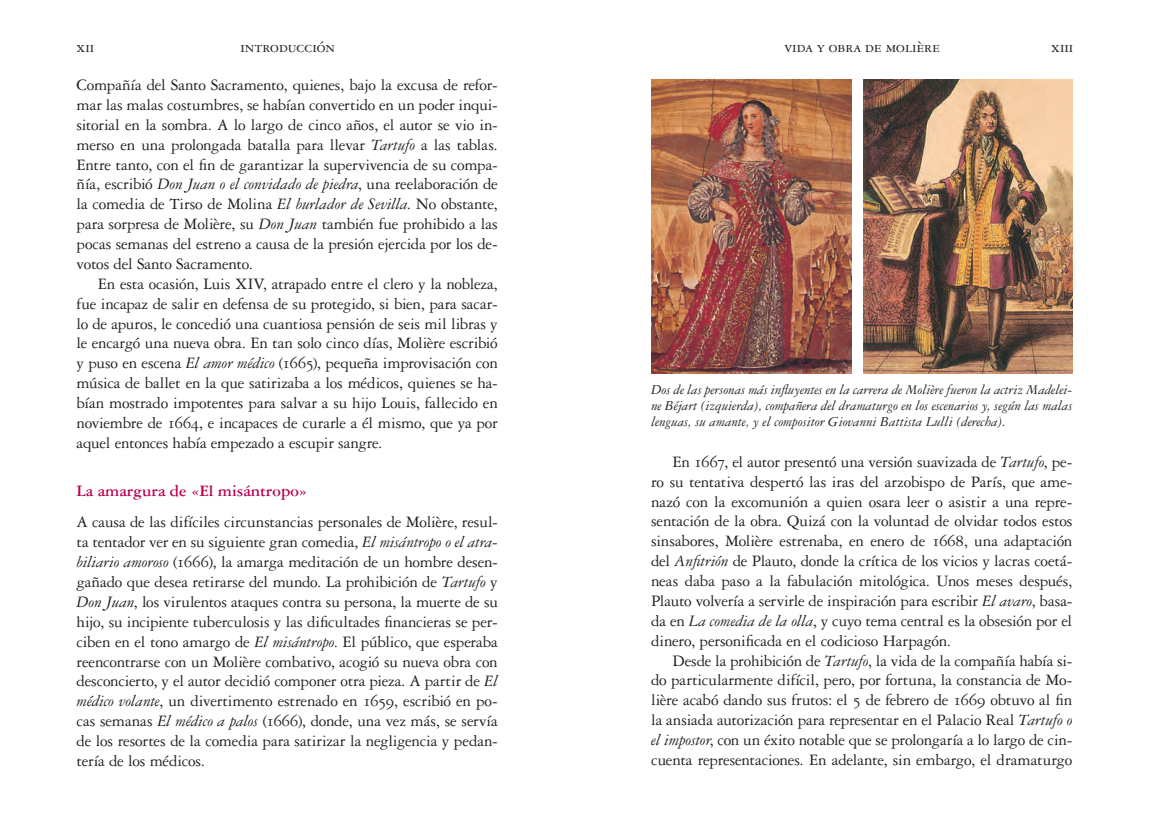
<style>
.page{position:relative;width:1149px;height:834px;background:#fff}
.page>*{position:absolute;margin:0;border:0;box-sizing:border-box;transform-origin:0 0}
.texto{font:16.95px/19.8px "Garamond Three";letter-spacing:-.015em;color:#231f20;text-align:justify}
.texto_-_primer_parág{font:16.95px/19.8px "Garamond Three";letter-spacing:-.01em;color:#231f20;text-align:justify}
.subt__minuscula{font:700 16.95px "Garamond Three";color:#ba0152}
.t1{font:15.75px "Garamond Three SC";color:#231f20}
.pies_ilustraciones{font:italic 14.55px/16px "Garamond Three";color:#231f20;text-align:justify}
.s1{font-style:italic}
.s2{font-family:"Garamond Three SC"}
</style>
<div class="page">
<img style="left:863px;top:80px;width:208px;height:293px">
<img style="left:651px;top:80px;width:199px;height:293px">
<p class="t1" style="left:77px;top:39px;width:19px">xii</p>
<p class="t1" style="left:240px;top:38px;width:96px">introducción</p>
<p class="t1" style="left:784px;top:38px;width:157px">vida y obra de molière</p>
<p class="t1" style="left:1050px;top:39px;width:23px">xiii</p>
<p class="texto" style="left:76px;top:75px;width:422px">Compañía del Santo Sacramento, quienes, bajo la excusa de refor&shy;mar las malas costumbres, se habían convertido en un poder inqui&shy;sitorial en la sombra. A lo largo de cinco años, el autor se vio in&shy;merso en una prolongada batalla para llevar <span class="s1">Tartufo</span> a las tablas.<br>Entre tanto, con el fin de garantizar la supervivencia de su compa&shy;ñía, escribió <span class="s1">Don Juan o el convidado de piedra</span>, una reelaboración de la comedia de Tirso de Molina <span class="s1">El burlador de Sevilla</span>. No obstante, para sorpresa de Molière, su <span class="s1">Don Juan</span> también fue prohibido a las pocas semanas del estreno a causa de la presión ejercida por los de&shy;votos del Santo Sacramento.</p>
<p class="texto" style="left:76px;top:273px;width:422px;text-indent:21px">En esta ocasión, Luis XIV, atrapado entre el clero y la nobleza, fue incapaz de salir en defensa de su protegido, si bien, para sacar&shy;lo de apuros, le concedió una cuantiosa pensión de seis mil libras y le encargó una nueva obra. En tan solo cinco días, Molière escribió y puso en escena <span class="s1">El amor médico</span> (<span class="s2">1665</span>), pequeña improvisación con música de ballet en la que satirizaba a los médicos, quienes se ha&shy;bían mostrado impotentes para salvar a su hijo Louis, fallecido en noviembre de <span class="s2">1664</span>, e incapaces de curarle a él mismo, que ya por aquel entonces había empezado a escupir sangre.</p>
<p class="subt__minuscula" style="left:76px;top:481px;width:232px">La amargura de «El misántropo»</p>
<p class="texto_-_primer_parág" style="left:76px;top:512px;width:423px">A causa de las difíciles circunstancias personales de Molière, resul&shy;ta tentador ver en su siguiente gran comedia, <span class="s1">El misántropo o el atra&shy;biliario amoroso</span> (<span class="s2">1666</span>), la amarga meditación de un hombre desen&shy;gañado que desea retirarse del mundo. La prohibición de <span class="s1">Tartufo</span> y <span class="s1">Don Juan</span>, los virulentos ataques contra su persona, la muerte de su hijo, su incipiente tuberculosis y las dificultades financieras se per&shy;ciben en el tono amargo de <span class="s1">El misántropo</span>. El público, que esperaba reencontrarse con un Molière combativo, acogió su nueva obra con desconcierto, y el autor decidió componer otra pieza. A partir de <span class="s1">El médico volante</span>, un divertimento estrenado en <span class="s2">1659</span>, escribió en po&shy;cas semanas <span class="s1">El médico a palos</span> (<span class="s2">1666</span>), donde, una vez más, se servía de los resortes de la comedia para satirizar la negligencia y pedan&shy;tería de los médicos.</p>
<p class="pies_ilustraciones" style="left:650px;top:382px;width:423px">Dos de las personas más influyentes en la carrera de Molière fueron la actriz Madelei&shy;ne Béjart (izquierda), compañera del dramaturgo en los escenarios y, según las malas lenguas, su amante, y el compositor Giovanni Battista Lulli (derecha).</p>
<p class="texto" style="left:651px;top:451px;width:423px;text-indent:21px">En <span class="s2">1667</span>, el autor presentó una versión suavizada de <span class="s1">Tartufo</span>, pe&shy;ro su tentativa despertó las iras del arzobispo de París, que ame&shy;nazó con la excomunión a quien osara leer o asistir a una repre&shy;sentación de la obra. Quizá con la voluntad de olvidar todos estos sinsabores, Molière estrenaba, en enero de <span class="s2">1668,</span> una adaptación del <span class="s1">Anfitrión</span> de Plauto, donde la crítica de los vicios y lacras coetá&shy;neas daba paso a la fabulación mitológica. Unos meses después, Plauto volvería a servirle de inspiración para escribir <span class="s1">El avaro</span>, basa&shy;da en <span class="s1">La comedia de la olla</span>, y cuyo tema central es la obsesión por el dinero, personificada en el codicioso Harpagón.</p>
<p class="texto" style="left:651px;top:650px;width:422px;text-indent:21px">Desde la prohibición de <span class="s1">Tartufo</span>, la vida de la compañía había si&shy;do particularmente difícil, pero, por fortuna, la constancia de Mo&shy;lière acabó dando sus frutos: el <span class="s2">5</span> de febrero de <span class="s2">1669</span> obtuvo al fin la ansiada autorización para representar en el Palacio Real <span class="s1">Tartufo o el impostor</span>, con un éxito notable que se prolongaría a lo largo de cin&shy;cuenta representaciones. En adelante, sin embargo, el dramaturgo</p>
</div>
